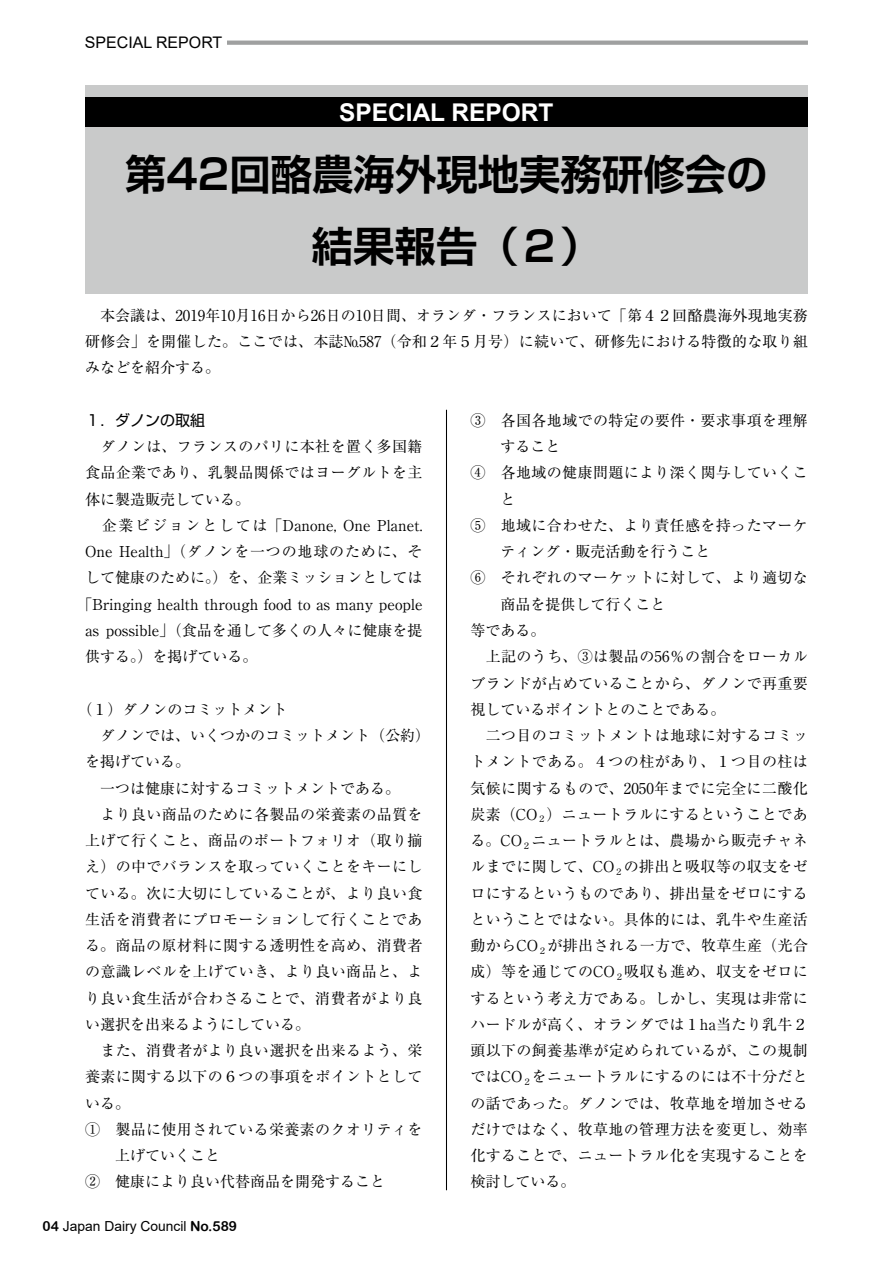
<style>
.page{position:relative;width:893px;height:1263px;background:#fff}
.page>*{position:absolute;margin:0;border:0;box-sizing:border-box;transform-origin:0 0}
.t1{font:700 41.4px/72.4px "Shin Go Pro De";color:#000;text-align:center}
.t2{font:700 24.45px "Arial";color:#fff}
.t3{font:15.9px "Arial";color:#000}
.t4{font:15px/26.2px "Ryumin Pr 6";letter-spacing:.025em;color:#000;text-align:justify}
.t5{font:15px "Ryumin Pr 6";color:#000}
.t6{font:15px "Ryumin Pr 6";letter-spacing:.005em;color:#000}
.t7{font:15px "Ryumin Pr 6";letter-spacing:.055em;color:#000}
.t8{font:15px "Shin Go Pro";color:#000}
.t9{font:13.8px "Arial";color:#000}
.s1{font-family:"Arial Rounded MT Bold"}
</style>
<div class="page">
<svg style="left:227px;top:41px;width:581px;height:4px;background:#a3a4a4"></svg>
<div style="left:85px;top:85px;width:723px;height:209px;background:#c9caca"></div>
<div style="left:85px;top:97px;width:723px;height:30px;background:#000"></div>
<hr style="left:446px;top:410px;width:1px;height:780px;background:#000">
<p class="t3" style="left:85px;top:32px;width:139px">SPECIAL REPORT</p>
<h2 class="t2" style="left:339px;top:95px;width:216px">SPECIAL REPORT</h2>
<h1 class="t1" style="left:125px;top:133px;width:644px">第42回酪農海外現地実務研修会の結果報告（２）</h1>
<p class="t4" style="left:85px;top:301px;width:725px">　本会議は、2019年10月16日から26日の10日間、オランダ・フランスにおいて「第４２回酪農海外現地実務研修会」を開催した。ここでは、本誌№587（令和２年５月号）に続いて、研修先における特徴的な取り組みなどを紹介する。</p>
<p class="t8" style="left:85px;top:408px;width:121px">１．ダノンの取組</p>
<p class="t4" style="left:85px;top:433px;width:339px">　ダノンは、フランスのパリに本社を置く多国籍</p>
<p class="t4" style="left:85px;top:459px;width:339px">食品企業であり、乳製品関係ではヨーグルトを主</p>
<p class="t5" style="left:85px;top:487px;width:166px">体に製造販売している。</p>
<p class="t5" style="left:85px;top:514px;width:339px">　企業ビジョンとしては「Danone, One Planet.</p>
<p class="t7" style="left:85px;top:540px;width:339px">One Health」（ダノンを一つの地球のために、そ</p>
<p class="t5" style="left:85px;top:566px;width:339px">して健康のために。）を、企業ミッションとしては</p>
<p class="t5" style="left:78px;top:592px;width:346px">「Bringing health through food to as many people</p>
<p class="t6" style="left:85px;top:619px;width:339px">as possible」（食品を通して多くの人々に健康を提</p>
<p class="t5" style="left:85px;top:645px;width:174px">供する。）を掲げている。</p>
<p class="t5" style="left:78px;top:697px;width:211px">（１）ダノンのコミットメント</p>
<p class="t5" style="left:85px;top:724px;width:346px">　ダノンでは、いくつかのコミットメント（公約）</p>
<p class="t4" style="left:85px;top:748px;width:107px">を掲げている。</p>
<p class="t5" style="left:85px;top:776px;width:316px">　一つは健康に対するコミットメントである。</p>
<p class="t4" style="left:85px;top:800px;width:339px">　より良い商品のために各製品の栄養素の品質を</p>
<p class="t4" style="left:85px;top:826px;width:339px">上げて行くこと、商品のポートフォリオ（取り揃</p>
<p class="t4" style="left:85px;top:853px;width:339px">え）の中でバランスを取っていくことをキーにし</p>
<p class="t4" style="left:85px;top:879px;width:339px">ている。次に大切にしていることが、より良い食</p>
<p class="t4" style="left:85px;top:905px;width:339px">生活を消費者にプロモーションして行くことであ</p>
<p class="t4" style="left:85px;top:931px;width:339px">る。商品の原材料に関する透明性を高め、消費者</p>
<p class="t4" style="left:85px;top:958px;width:339px">の意識レベルを上げていき、より良い商品と、よ</p>
<p class="t4" style="left:85px;top:984px;width:339px">り良い食生活が合わさることで、消費者がより良</p>
<p class="t5" style="left:85px;top:1012px;width:226px">い選択を出来るようにしている。</p>
<p class="t4" style="left:85px;top:1036px;width:339px">　また、消費者がより良い選択を出来るよう、栄</p>
<p class="t4" style="left:85px;top:1063px;width:339px">養素に関する以下の６つの事項をポイントとして</p>
<p class="t4" style="left:85px;top:1089px;width:46px">いる。</p>
<p class="t4" style="left:85px;top:1115px;width:339px">①　製品に使用されている栄養素のクオリティを</p>
<p class="t5" style="left:115px;top:1144px;width:106px">上げていくこと</p>
<p class="t5" style="left:85px;top:1170px;width:301px">②　健康により良い代替商品を開発すること</p>
<p class="t4" style="left:470px;top:406px;width:339px">③　各国各地域での特定の要件・要求事項を理解</p>
<p class="t4" style="left:500px;top:433px;width:61px">すること</p>
<p class="t4" style="left:470px;top:459px;width:339px">④　各地域の健康問題により深く関与していくこ</p>
<p class="t4" style="left:500px;top:485px;width:16px">と</p>
<p class="t4" style="left:470px;top:511px;width:339px">⑤　地域に合わせた、より責任感を持ったマーケ</p>
<p class="t5" style="left:500px;top:540px;width:211px">ティング・販売活動を行うこと</p>
<p class="t4" style="left:470px;top:564px;width:339px">⑥　それぞれのマーケットに対して、より適切な</p>
<p class="t5" style="left:500px;top:592px;width:166px">商品を提供して行くこと</p>
<p class="t4" style="left:470px;top:616px;width:76px">等である。</p>
<p class="t4" style="left:470px;top:643px;width:339px">　上記のうち、③は製品の56％の割合をローカル</p>
<p class="t4" style="left:470px;top:669px;width:339px">ブランドが占めていることから、ダノンで再重要</p>
<p class="t5" style="left:470px;top:697px;width:256px">視しているポイントとのことである。</p>
<p class="t4" style="left:470px;top:721px;width:339px">　二つ目のコミットメントは地球に対するコミッ</p>
<p class="t4" style="left:470px;top:748px;width:339px">トメントである。４つの柱があり、１つ目の柱は</p>
<p class="t4" style="left:470px;top:774px;width:339px">気候に関するもので、2050年までに完全に二酸化</p>
<p class="t4" style="left:470px;top:800px;width:339px">炭素（CO<sub>２</sub>）ニュートラルにするということであ</p>
<p class="t4" style="left:470px;top:826px;width:339px">る。CO<sub>２</sub>ニュートラルとは、農場から販売チャネ</p>
<p class="t4" style="left:470px;top:853px;width:339px">ルまでに関して、CO<sub>２</sub>の排出と吸収等の収支をゼ</p>
<p class="t4" style="left:470px;top:879px;width:339px">ロにするというものであり、排出量をゼロにする</p>
<p class="t4" style="left:470px;top:905px;width:339px">ということではない。具体的には、乳牛や生産活</p>
<p class="t4" style="left:470px;top:931px;width:339px">動からCO<sub>２</sub>が排出される一方で、牧草生産（光合</p>
<p class="t4" style="left:470px;top:958px;width:339px">成）等を通じてのCO<sub>２</sub>吸収も進め、収支をゼロに</p>
<p class="t4" style="left:470px;top:984px;width:339px">するという考え方である。しかし、実現は非常に</p>
<p class="t4" style="left:470px;top:1010px;width:339px">ハードルが高く、オランダでは１ha当たり乳牛２</p>
<p class="t4" style="left:470px;top:1036px;width:339px">頭以下の飼養基準が定められているが、この規制</p>
<p class="t4" style="left:470px;top:1063px;width:339px">ではCO<sub>２</sub>をニュートラルにするのには不十分だと</p>
<p class="t4" style="left:470px;top:1089px;width:339px">の話であった。ダノンでは、牧草地を増加させる</p>
<p class="t4" style="left:470px;top:1115px;width:339px">だけではなく、牧草地の管理方法を変更し、効率</p>
<p class="t4" style="left:470px;top:1141px;width:339px">化することで、ニュートラル化を実現することを</p>
<p class="t4" style="left:470px;top:1168px;width:106px">検討している。</p>
<p class="t9" style="left:43px;top:1217px;width:196px"><span class="s1">04</span> Japan Dairy Council <span class="s1">No.589</span></p>
</div>
